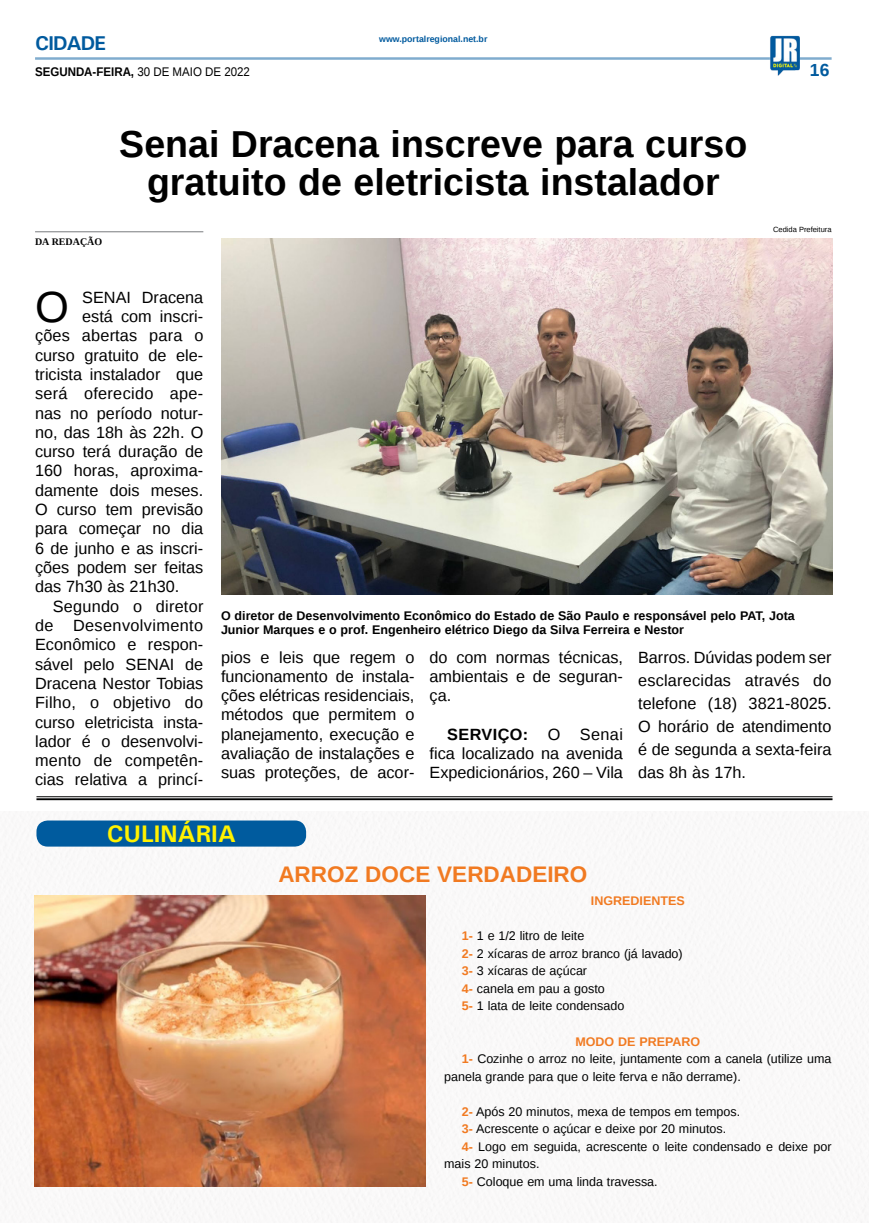
<style>
.page{position:relative;width:869px;height:1223px;background:#fff}
.page>*{position:absolute;margin:0;border:0;box-sizing:border-box;transform-origin:0 0}
.MATÉRIA{font:43.5px "Liberation Sans";color:#000}
.TÍTULO{font:700 37.5px/37.5px "Liberation Sans";color:#000;text-align:center}
.t1{font:700 24px "Univers";color:#fff200}
.TÍTULO-2{font:700 22.5px "Liberation Sans";color:#f17a21}
.TITULO_PG{font:700 20px "Univers";letter-spacing:-.04em;color:#005a9e}
.TÍTULO-3{font:700 17.5px "Liberation Sans";color:#005a9e}
.MATÉRIA-2{font:16.25px/19.2px "Liberation Sans";color:#000;text-align:justify}
.MATÉRIA-3{font:16.25px "Liberation Sans";letter-spacing:.02em;color:#000}
.MATÉRIA-4{font:12.5px/17.5px "Liberation Sans";color:#000101}
.LEGENDA{font:700 12.5px/13.8px "Liberation Sans";color:#000}
.DATA_PG{font:700 12.5px "Liberation Sans";color:#000;scale:.92 1}
.MATÉRIA-5{font:700 12.5px "Liberation Sans";color:#f17a21}
.CRÉDITO_NOME{font:700 10px "Liberation Serif";color:#000}
.DATA_PG-2{font:700 8.75px "Liberation Sans";color:#005a9e}
.CRÉDITO_FOTO{font:7.5px "Liberation Sans";color:#000}
.s1{font-weight:400}
.s2{font-weight:700}
.s3{font-weight:700;color:#f17a21}
</style>
<div class="page">
<hr style="left:35px;top:57px;width:796px;height:3px;background:#005a9e">
<img style="left:769px;top:36px;width:30px;height:40px">
<img style="left:1px;top:811px;width:867px;height:411px">
<div style="left:36px;top:820px;width:270px;height:26px;background:#005b9e;border-radius:11px"></div>
<hr style="left:36px;top:796px;width:796px;height:1px;background:#000101">
<hr style="left:36px;top:798px;width:796px;height:2px;background:#000101">
<img style="left:34px;top:896px;width:391px;height:290px">
<img style="left:221px;top:238px;width:611px;height:356px">
<hr style="left:35px;top:231px;width:168px;height:1px;background:#939598">
<p class="TITULO_PG" style="left:35px;top:31px;width:72px">CIDADE</p>
<p class="DATA_PG" style="left:35px;top:63px;width:235px">SEGUNDA-FEIRA, <span class="s1">30 DE MAIO DE 2022</span></p>
<p class="DATA_PG-2" style="left:379px;top:33px;width:110px">www.portalregional.net.br</p>
<p class="CRÉDITO_NOME" style="left:35px;top:235px;width:69px">DA REDAÇÃO</p>
<p class="TÍTULO" style="left:119px;top:125px;width:629px">Senai Dracena inscreve para curso gratuito de eletricista instalador</p>
<p class="TÍTULO-3" style="left:809px;top:58px;width:21px">16</p>
<p class="CRÉDITO_FOTO" style="left:772px;top:225px;width:60px">Cedida Prefeitura</p>
<p class="MATÉRIA" style="left:35px;top:282px;width:35px">O</p>
<p class="MATÉRIA-2" style="left:82px;top:289px;width:122px">SENAI Dracena</p>
<p class="MATÉRIA-2" style="left:82px;top:307px;width:122px">está com inscri-</p>
<p class="MATÉRIA-2" style="left:35px;top:327px;width:170px">ções abertas para o</p>
<p class="MATÉRIA-2" style="left:35px;top:346px;width:170px">curso gratuito de ele-</p>
<p class="MATÉRIA-2" style="left:35px;top:365px;width:170px">tricista instalador que</p>
<p class="MATÉRIA-3" style="left:35px;top:384px;width:170px">será oferecido ape-</p>
<p class="MATÉRIA-2" style="left:35px;top:404px;width:170px">nas no período notur-</p>
<p class="MATÉRIA-2" style="left:35px;top:423px;width:170px">no, das 18h às 22h. O</p>
<p class="MATÉRIA-2" style="left:35px;top:442px;width:170px">curso terá duração de</p>
<p class="MATÉRIA-2" style="left:35px;top:462px;width:170px">160 horas, aproxima-</p>
<p class="MATÉRIA-2" style="left:35px;top:481px;width:170px">damente dois meses.</p>
<p class="MATÉRIA-2" style="left:35px;top:500px;width:170px">O curso tem previsão</p>
<p class="MATÉRIA-2" style="left:35px;top:520px;width:170px">para começar no dia</p>
<p class="MATÉRIA-2" style="left:35px;top:539px;width:170px">6 de junho e as inscri-</p>
<p class="MATÉRIA-2" style="left:35px;top:558px;width:170px">ções podem ser feitas</p>
<p class="MATÉRIA-2" style="left:35px;top:578px;width:146px">das 7h30 às 21h30.</p>
<p class="MATÉRIA-2" style="left:35px;top:597px;width:170px;text-indent:18px">Segundo o diretor de Desenvolvimento Econômico e respon&shy;sável pelo SENAI de Dracena Nestor Tobias Filho, o objetivo do curso eletricista insta&shy;lador é o desenvolvi&shy;mento de competên&shy;cias relativa a princí-</p>
<p class="LEGENDA" style="left:221px;top:608px;width:575px">O diretor de Desenvolvimento Econômico do Estado de São Paulo e responsável pelo PAT, Jota<br>Junior Marques e o prof. Engenheiro elétrico Diego da Silva Ferreira e Nestor</p>
<p class="MATÉRIA-2" style="left:221px;top:648px;width:195px">pios e leis que regem o funcionamento de instala&shy;ções elétricas residenciais, métodos que permitem o planejamento, execução e avaliação de instalações e suas proteções, de acor-</p>
<p class="MATÉRIA-2" style="left:429px;top:648px;width:195px">do com normas técnicas, ambientais e de seguran&shy;ça.</p>
<p class="MATÉRIA-2" style="left:429px;top:725px;width:195px;text-indent:18px"><span class="s2">SERVIÇO:</span> O Senai fica localizado na avenida Expedicionários, 260 – Vila</p>
<p class="MATÉRIA-2" style="left:637px;top:646px;width:195px;line-height:23.1px">Barros. Dúvidas podem ser esclarecidas através do telefone (18) 3821-8025.<br>O horário de atendimento é de segunda a sexta-feira das 8h às 17h.</p>
<p class="t1" style="left:107px;top:819px;width:130px">CULINÁRIA</p>
<p class="TÍTULO-2" style="left:278px;top:858px;width:310px">ARROZ DOCE VERDADEIRO</p>
<p class="MATÉRIA-5" style="left:590px;top:892px;width:95px">INGREDIENTES</p>
<p class="MATÉRIA-4" style="left:461px;top:927px;width:124px"><span class="s3">1-</span> 1 e 1/2 litro de leite</p>
<p class="MATÉRIA-4" style="left:461px;top:945px;width:222px"><span class="s3">2-</span> 2 xícaras de arroz branco (já lavado)</p>
<p class="MATÉRIA-4" style="left:461px;top:962px;width:127px"><span class="s3">3-</span> 3 xícaras de açúcar</p>
<p class="MATÉRIA-4" style="left:461px;top:980px;width:144px"><span class="s3">4-</span> canela em pau a gosto</p>
<p class="MATÉRIA-4" style="left:461px;top:997px;width:164px"><span class="s3">5-</span> 1 lata de leite condensado</p>
<p class="MATÉRIA-5" style="left:575px;top:1032px;width:126px">MODO DE PREPARO</p>
<p class="MATÉRIA-4" style="left:444px;top:1050px;width:388px;text-indent:18px"><span class="s3">1-</span> Cozinhe o arroz no leite, juntamente com a canela (utilize uma panela grande para que o leite ferva e não derrame).</p>
<p class="MATÉRIA-4" style="left:461px;top:1103px;width:279px"><span class="s3">2-</span> Após 20 minutos, mexa de tempos em tempos.</p>
<p class="MATÉRIA-4" style="left:461px;top:1120px;width:266px"><span class="s3">3-</span> Acrescente o açúcar e deixe por 20 minutos.</p>
<p class="MATÉRIA-4" style="left:444px;top:1138px;width:388px;text-indent:18px"><span class="s3">4-</span> Logo em seguida, acrescente o leite condensado e deixe por mais 20 minutos.</p>
<p class="MATÉRIA-4" style="left:461px;top:1173px;width:197px"><span class="s3">5-</span> Coloque em uma linda travessa.</p>
</div>
